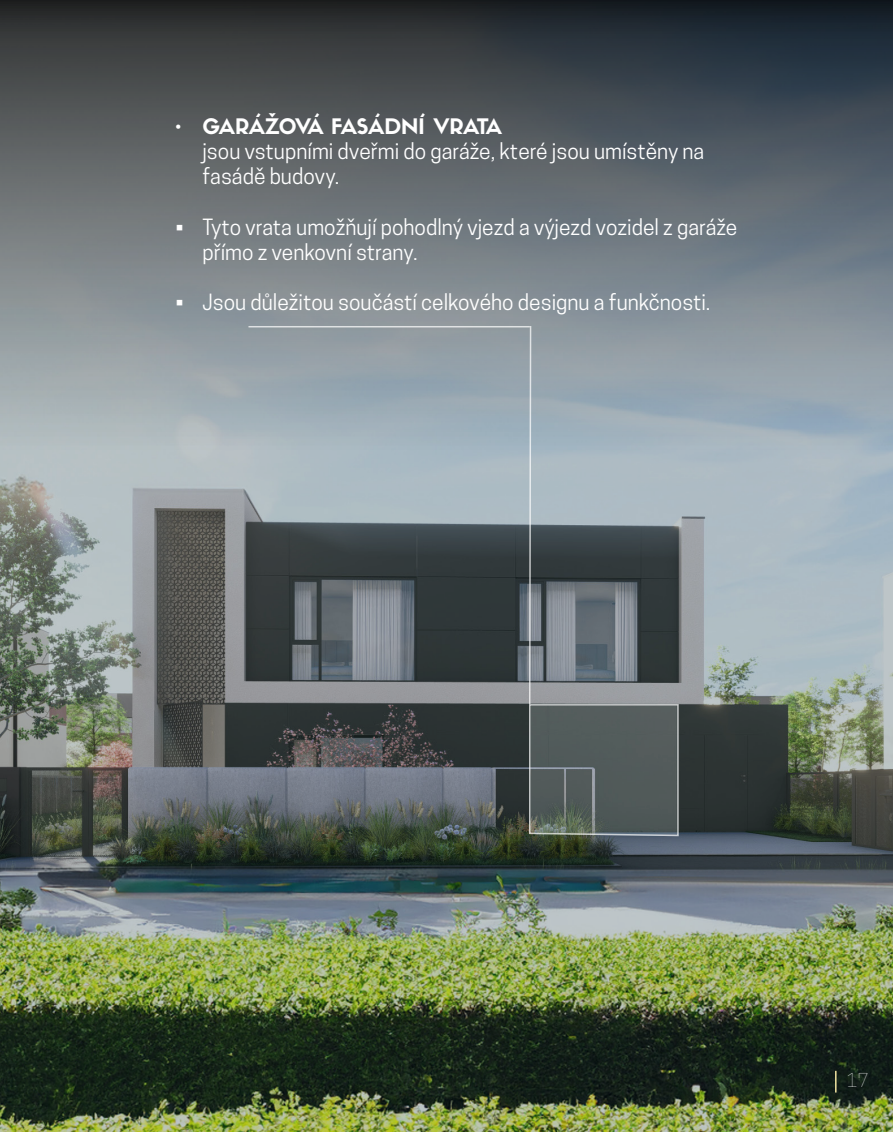
<style>
.page{position:relative;width:893px;height:1132px;background:#fff}
.page>*{position:absolute;margin:0;border:0;box-sizing:border-box;transform-origin:0 0}
.t1{font:21px/25.2px "Cooper Hewitt";color:#fff}
.t2{font:21px "Sifonn Basic";letter-spacing:-.015em;color:#fff}
.t3{font:100 18px "Cooper Hewitt";color:#fff}
</style>
<div class="page">
<img style="left:0;top:451px;width:893px;height:680px">
<svg style="left:0;top:0;width:893px;height:451px;background:#6a7278"></svg>
<svg style="left:528px;top:324px;width:151px;height:512px;background:#758085"></svg>
<hr style="left:248px;top:326px;width:282px;height:1px;background:#fff">
<svg style="left:835px;top:1070px;width:1px;height:22px"></svg>
<p class="t2" style="left:175px;top:112px;width:328px">• GARÁŽOVÁ FASÁDNÍ VRATA</p>
<p class="t1" style="left:202px;top:138px;width:503px">jsou vstupními dveřmi do garáže, které jsou umístěny na fasádě budovy.</p>
<p class="t1" style="left:202px;top:214px;width:536px;text-indent:-27px">• Tyto vrata umožňují pohodlný vjezd a výjezd vozidel z garáže přímo z venkovní strany.</p>
<p class="t1" style="left:175px;top:289px;width:537px">• Jsou důležitou součástí celkového designu a funkčnosti.</p>
<p class="t3" style="left:847px;top:1067px;width:23px">17</p>
</div>
